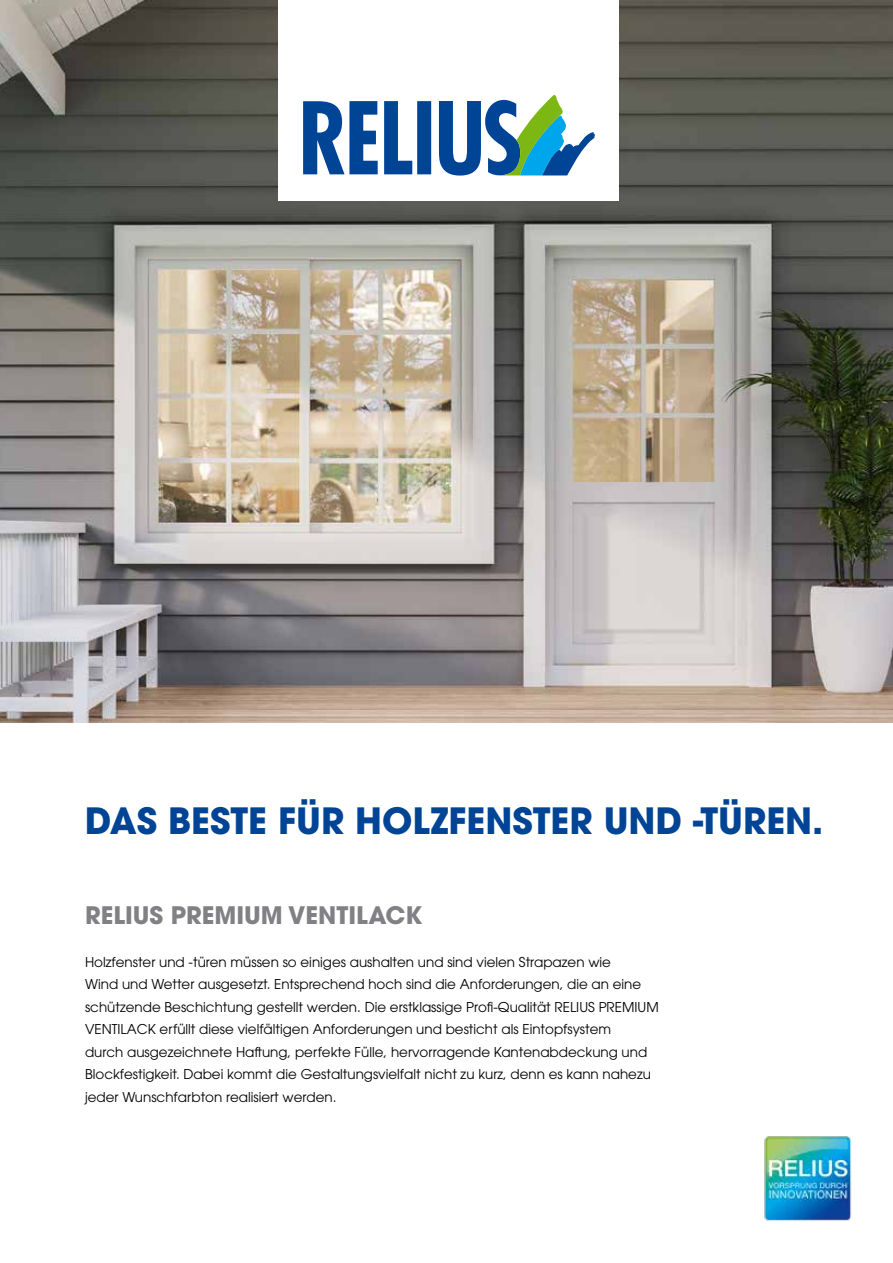
<style>
.page{position:relative;width:893px;height:1263px;background:#fff}
.page>*{position:absolute;margin:0;border:0;box-sizing:border-box;transform-origin:0 0}
.t1{font:700 36px "ITC Avant Garde Std";color:#004496}
.t2{font:700 24px "ITC Avant Garde Std";color:#818084}
.t3{font:13.5px/22.5px "ITC Avant Garde Std";color:#000}
</style>
<div class="page">
<img style="left:0;top:0;width:893px;height:722px">
<div style="left:279px;top:0;width:340px;height:200px;background:#fff"></div>
<svg style="left:303px;top:95px;width:292px;height:81px"></svg>
<img style="left:764px;top:1136px;width:88px;height:85px">
<h1 class="t1" style="left:85px;top:797px;width:740px">DAS BESTE FÜR HOLZFENSTER UND -TÜREN.</h1>
<h2 class="t2" style="left:85px;top:899px;width:339px">RELIUS PREMIUM VENTILACK</h2>
<p class="t3" style="left:85px;top:950px;width:575px">Holzfenster und -türen müssen so einiges aushalten und sind vielen Strapazen wie<br>Wind und Wetter ausgesetzt. Entsprechend hoch sind die Anforderungen, die an eine schützende Beschichtung gestellt werden. Die erstklassige Profi-Qualität RELIUS PREMIUM VENTILACK erfüllt diese vielfältigen Anforderungen und besticht als Eintopfsystem<br>durch ausgezeichnete Haftung, perfekte Fülle, hervorragende Kantenabdeckung und Blockfestigkeit. Dabei kommt die Gestaltungsvielfalt nicht zu kurz, denn es kann nahezu jeder Wunschfarbton realisiert werden.</p>
</div>
